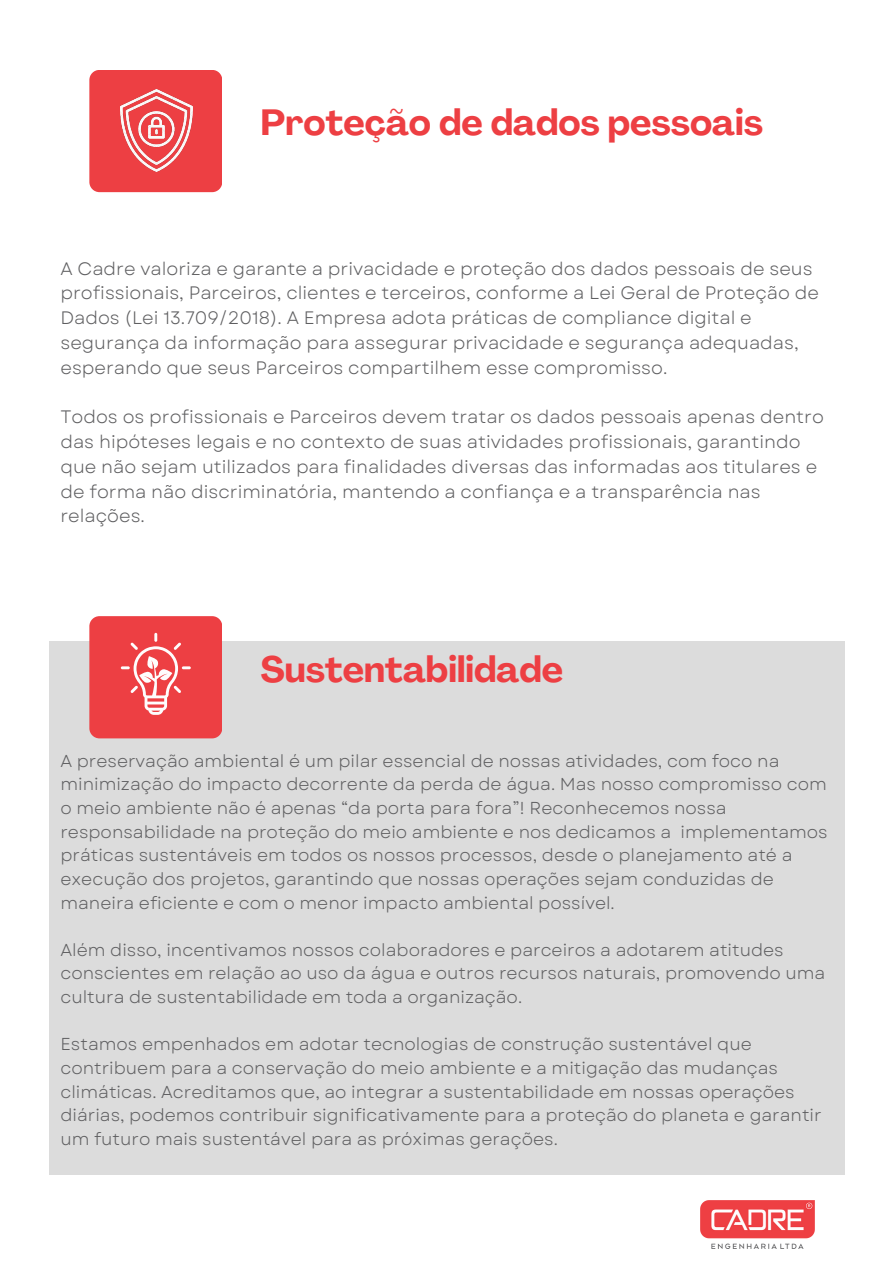
<style>
.page{position:relative;width:894px;height:1264px;background:#fff}
.page>*{position:absolute;margin:0;border:0;box-sizing:border-box;transform-origin:0 0}
.t1{font:700 36px "Agrandir";color:#ed3f43}
.t2{font:18px/24.8px "Garet";color:#5f5f61}
.t3{font:17.25px/23.7px "Garet";color:#5f5f61}
</style>
<div class="page">
<div style="left:89px;top:70px;width:133px;height:122px;background:#ed3f43;border-radius:10px"></div>
<img style="left:120px;top:90px;width:72px;height:82px">
<div style="left:49px;top:641px;width:795px;height:533px;background:#dcdcdc"></div>
<img style="left:700px;top:1200px;width:113px;height:48px">
<div style="left:89px;top:616px;width:133px;height:122px;background:#ed3f43;border-radius:10px"></div>
<svg style="left:121px;top:633px;width:69px;height:82px"></svg>
<p class="t1" style="left:260px;top:108px;width:504px">Proteção de dados pessoais</p>
<p class="t2" style="left:60px;top:256px;width:760px">A Cadre valoriza e garante a privacidade e proteção dos dados pessoais de seus profissionais, Parceiros, clientes e terceiros, conforme a Lei Geral de Proteção de Dados (Lei 13.709/2018). A Empresa adota práticas de compliance digital e segurança da informação para assegurar privacidade e segurança adequadas, esperando que seus Parceiros compartilhem esse compromisso.</p>
<p class="t2" style="left:60px;top:404px;width:764px">Todos os profissionais e Parceiros devem tratar os dados pessoais apenas dentro das hipóteses legais e no contexto de suas atividades profissionais, garantindo que não sejam utilizados para finalidades diversas das informadas aos titulares e de forma não discriminatória, mantendo a confiança e a transparência nas relações.</p>
<h1 class="t1" style="left:260px;top:655px;width:304px">Sustentabilidade</h1>
<p class="t3" style="left:60px;top:749px;width:768px">A preservação ambiental é um pilar essencial de nossas atividades, com foco na minimização do impacto decorrente da perda de água. Mas nosso compromisso com o meio ambiente não é apenas “da porta para fora”! Reconhecemos nossa responsabilidade na proteção do meio ambiente e nos dedicamos a implementamos práticas sustentáveis em todos os nossos processos, desde o planejamento até a execução dos projetos, garantindo que nossas operações sejam conduzidas de maneira eficiente e com o menor impacto ambiental possível.</p>
<p class="t3" style="left:60px;top:938px;width:766px">Além disso, incentivamos nossos colaboradores e parceiros a adotarem atitudes conscientes em relação ao uso da água e outros recursos naturais, promovendo uma cultura de sustentabilidade em toda a organização.</p>
<p class="t3" style="left:60px;top:1032px;width:762px">Estamos empenhados em adotar tecnologias de construção sustentável que contribuem para a conservação do meio ambiente e a mitigação das mudanças climáticas. Acreditamos que, ao integrar a sustentabilidade em nossas operações diárias, podemos contribuir significativamente para a proteção do planeta e garantir um futuro mais sustentável para as próximas gerações.</p>
</div>
